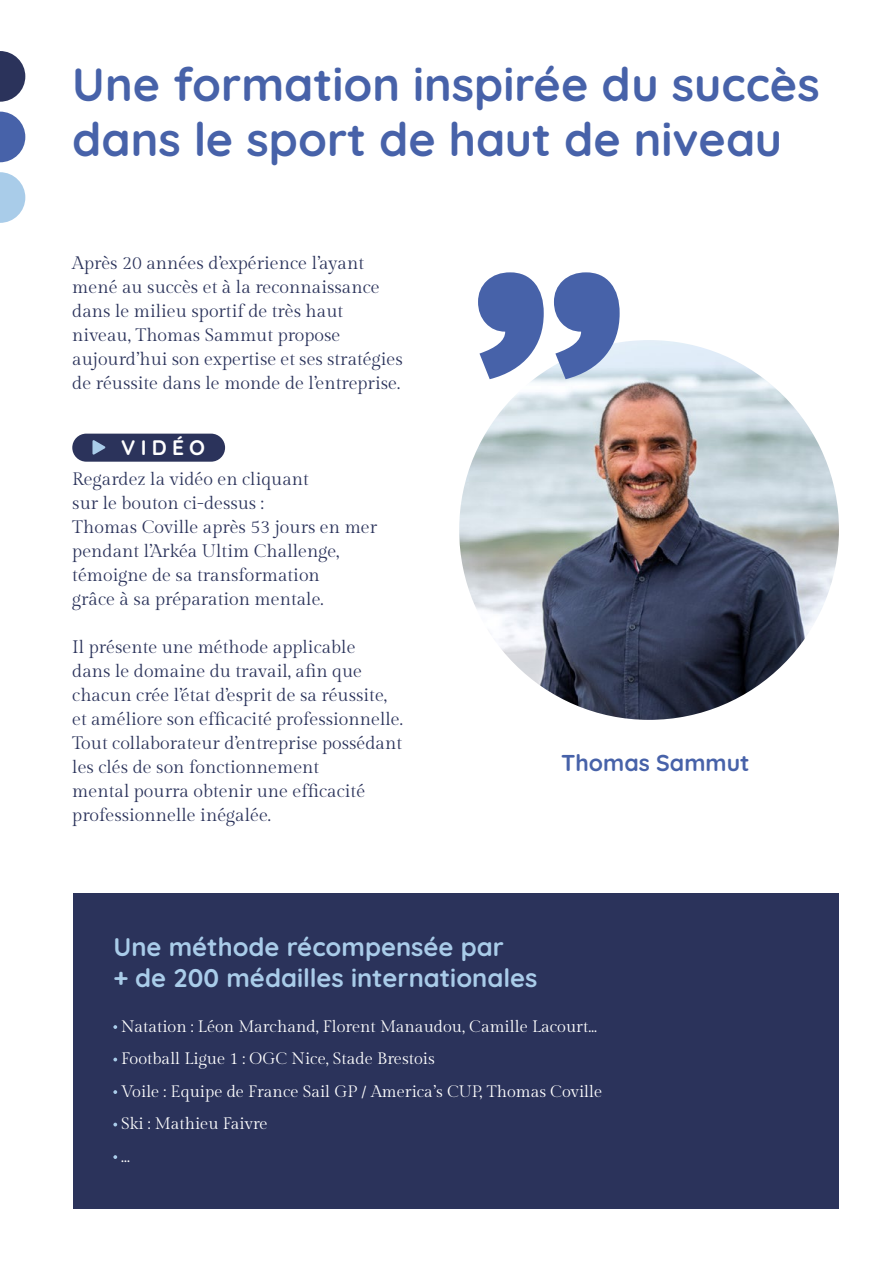
<style>
.page{position:relative;width:893px;height:1263px;background:#fff}
.page>*{position:absolute;margin:0;border:0;box-sizing:border-box;transform-origin:0 0}
.t1{font:700 46.5px/55.8px "Quicksand";color:#4762a9}
.t2{font:700 25.5px/30.6px "Quicksand";color:#a9cce9}
.t3{font:700 22.95px "Quicksand";color:#4762a9}
.t4{font:700 21px "Quicksand";letter-spacing:.25em;color:#fff}
.t5{font:18px/24px "Gilda Display";color:#2b335b}
.t6{font:16.5px/32.5px "Gilda Display";color:#fff}
</style>
<div class="page">
<img style="left:459px;top:340px;width:380px;height:380px;border-radius:190px">
<div style="left:72px;top:434px;width:153px;height:28px;background:#2b335b;border-radius:14px"></div>
<svg style="left:92px;top:440px;width:14px;height:15px"></svg>
<svg style="left:0;top:51px;width:25px;height:51px"></svg>
<svg style="left:0;top:112px;width:25px;height:50px"></svg>
<svg style="left:0;top:172px;width:25px;height:51px"></svg>
<div style="left:73px;top:894px;width:766px;height:315px;background:#2b335b"></div>
<svg style="left:113px;top:1025px;width:4px;height:4px"></svg>
<svg style="left:113px;top:1058px;width:4px;height:3px"></svg>
<svg style="left:113px;top:1090px;width:4px;height:4px"></svg>
<svg style="left:113px;top:1123px;width:4px;height:3px"></svg>
<svg style="left:113px;top:1155px;width:4px;height:4px"></svg>
<svg style="left:478px;top:272px;width:142px;height:107px"></svg>
<h1 class="t1" style="left:72px;top:51px;width:749px">Une formation inspirée du succès dans le sport de haut de niveau</h1>
<p class="t5" style="left:72px;top:251px;width:332px">Après 20 années d’expérience l’ayant mené au succès et à la reconnaissance dans le milieu sportif de très haut niveau, Thomas Sammut propose aujourd’hui son expertise et ses stratégies de réussite dans le monde de l’entreprise.</p>
<p class="t4" style="left:121px;top:431px;width:85px">VIDÉO</p>
<p class="t5" style="left:72px;top:467px;width:306px">Regardez la vidéo en cliquant<br>sur le bouton ci-dessus :<br>Thomas Coville après 53 jours en mer pendant l’Arkéa Ultim Challenge, témoigne de sa transformation<br>grâce à sa préparation mentale.</p>
<p class="t5" style="left:72px;top:635px;width:332px">Il présente une méthode applicable<br>dans le domaine du travail, afin que chacun crée l’état d’esprit de sa réussite, et améliore son efficacité professionnelle.<br>Tout collaborateur d’entreprise possédant les clés de son fonctionnement<br>mental pourra obtenir une efficacité professionnelle inégalée.</p>
<p class="t3" style="left:561px;top:745px;width:190px">Thomas Sammut</p>
<h2 class="t2" style="left:113px;top:929px;width:426px">Une méthode récompensée par<br>+ de 200 médailles internationales</h2>
<p class="t6" style="left:121px;top:1010px;width:483px">Natation : Léon Marchand, Florent Manaudou, Camille Lacourt… Football Ligue 1 : OGC Nice, Stade Brestois<br>Voile : Equipe de France Sail GP / America’s CUP, Thomas Coville Ski : Mathieu Faivre<br>...</p>
</div>
